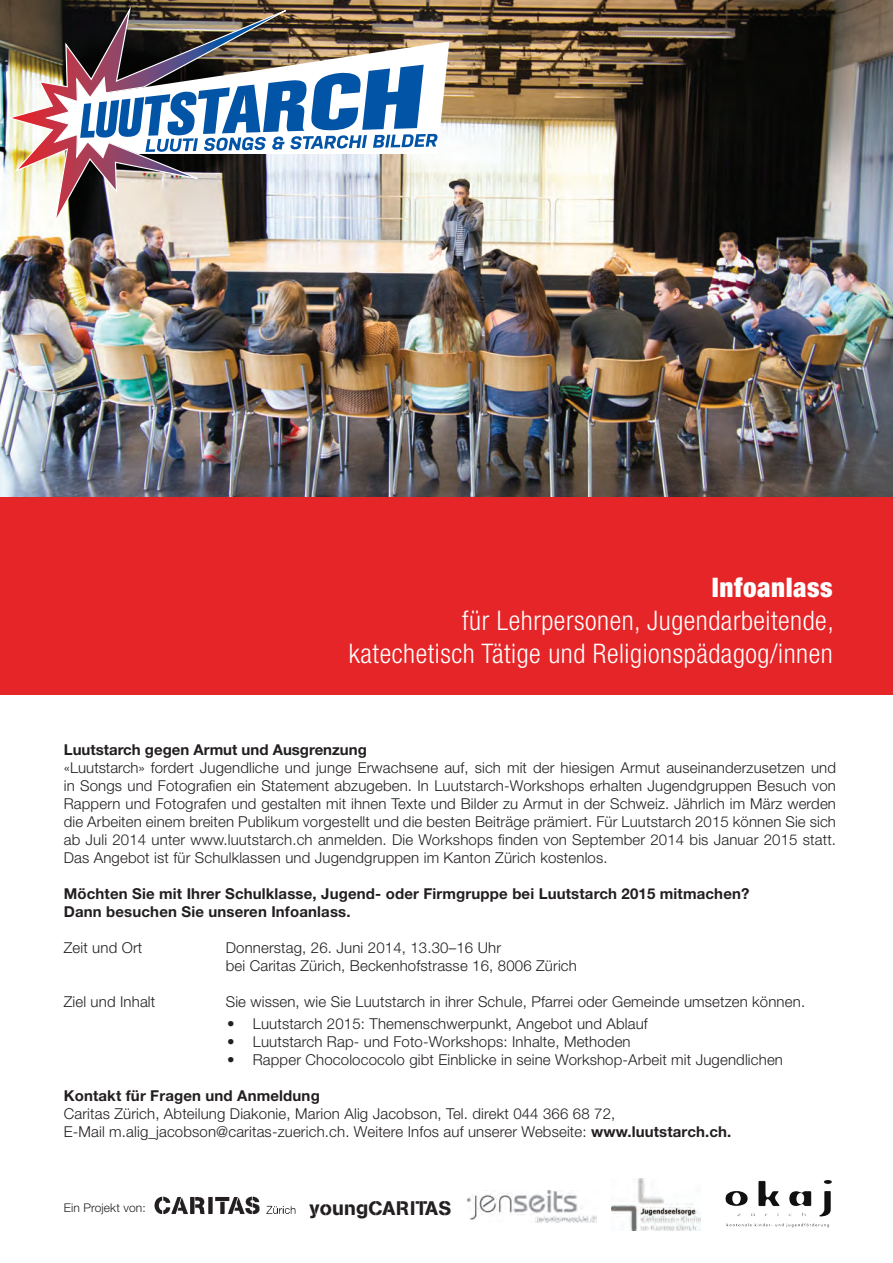
<style>
.page{position:relative;width:893px;height:1263px;background:#fff}
.page>*{position:absolute;margin:0;border:0;box-sizing:border-box;transform-origin:0 0}
.t1{font:300 condensed 27px/33px "Helvetica Neue LT Pro";letter-spacing:.02em;color:#fff;text-align:right}
.t2{font:900 condensed 27px "Helvetica Neue LT Pro";letter-spacing:.02em;color:#fff}
.t3{font:19.5px "AG Book Stencil";letter-spacing:.01em;color:#231f20}
.t4{font:300 15px/18px "Helvetica Neue";letter-spacing:.01em;color:#231f20}
.t5{font:700 15px/18px "Helvetica Neue";letter-spacing:.01em;color:#231f20}
.t6{font:300 12px "Helvetica Neue";letter-spacing:.01em;color:#231f20}
.s1{font-weight:700}
</style>
<div class="page">
<img style="left:0;top:0;width:893px;height:497px">
<div style="left:0;top:497px;width:893px;height:198px;background:#e52527"></div>
<img style="left:307px;top:41px;width:142px;height:116px">
<img style="left:7px;top:6px;width:300px;height:219px">
<svg style="left:80px;top:65px;width:358px;height:87px"></svg>
<img style="left:154px;top:1196px;width:142px;height:18px">
<img style="left:468px;top:1191px;width:128px;height:31px">
<img style="left:611px;top:1178px;width:90px;height:52px">
<img style="left:725px;top:1180px;width:107px;height:48px">
<h1 class="t2" style="left:712px;top:570px;width:122px">Infoanlass</h1>
<h1 class="t1" style="left:349px;top:603px;width:486px">für Lehrpersonen, Jugendarbeitende, katechetisch Tätige und Religionspädagog/innen</h1>
<p class="t5" style="left:64px;top:740px;width:305px">Luutstarch gegen Armut und Ausgrenzung</p>
<p class="t4" style="left:64px;top:758px;width:774px;text-align:justify">«Luutstarch» fordert Jugendliche und junge Erwachsene auf, sich mit der hiesigen Armut auseinanderzusetzen und in Songs und Fotografien ein Statement abzugeben. In Luutstarch-Workshops erhalten Jugendgruppen Besuch von Rappern und Fotografen und gestalten mit ihnen Texte und Bilder zu Armut in der Schweiz. Jährlich im März werden die Arbeiten einem breiten Publikum vorgestellt und die besten Beiträge prämiert. Für Luutstarch 2015 können Sie sich ab Juli 2014 unter www.luutstarch.ch anmelden. Die Workshops finden von September 2014 bis Januar 2015 statt.<br>Das Angebot ist für Schulklassen und Jugendgruppen im Kanton Zürich kostenlos.</p>
<p class="t5" style="left:64px;top:884px;width:687px">Möchten Sie mit Ihrer Schulklasse, Jugend- oder Firmgruppe bei Luutstarch 2015 mitmachen?<br>Dann besuchen Sie unseren Infoanlass.</p>
<p class="t4" style="left:64px;top:938px;width:80px">Zeit und Ort</p>
<p class="t4" style="left:226px;top:938px;width:353px">Donnerstag, 26. Juni 2014, 13.30–16 Uhr<br>bei Caritas Zürich, Beckenhofstrasse 16, 8006 Zürich</p>
<p class="t4" style="left:64px;top:992px;width:93px">Ziel und Inhalt</p>
<p class="t4" style="left:226px;top:992px;width:581px">Sie wissen, wie Sie Luutstarch in ihrer Schule, Pfarrei oder Gemeinde umsetzen können.</p>
<p class="t4" style="left:227px;top:1014px;width:422px">• Luutstarch 2015: Themenschwerpunkt, Angebot und Ablauf</p>
<p class="t4" style="left:227px;top:1032px;width:405px">• Luutstarch Rap- und Foto-Workshops: Inhalte, Methoden</p>
<p class="t4" style="left:227px;top:1050px;width:557px">• Rapper Chocolococolo gibt Einblicke in seine Workshop-Arbeit mit Jugendlichen</p>
<p class="t5" style="left:64px;top:1086px;width:258px">Kontakt für Fragen und Anmeldung</p>
<p class="t4" style="left:64px;top:1104px;width:669px">Caritas Zürich, Abteilung Diakonie, Marion Alig Jacobson, Tel. direkt 044 366 68 72,<br>E-Mail m.alig_jacobson@caritas-zuerich.ch. Weitere Infos auf unserer Webseite: <span class="s1">www.luutstarch.ch.</span></p>
<p class="t6" style="left:64px;top:1200px;width:84px">Ein Projekt von:</p>
<h2 class="t3" style="left:309px;top:1196px;width:144px">youngCARITAS</h2>
</div>
